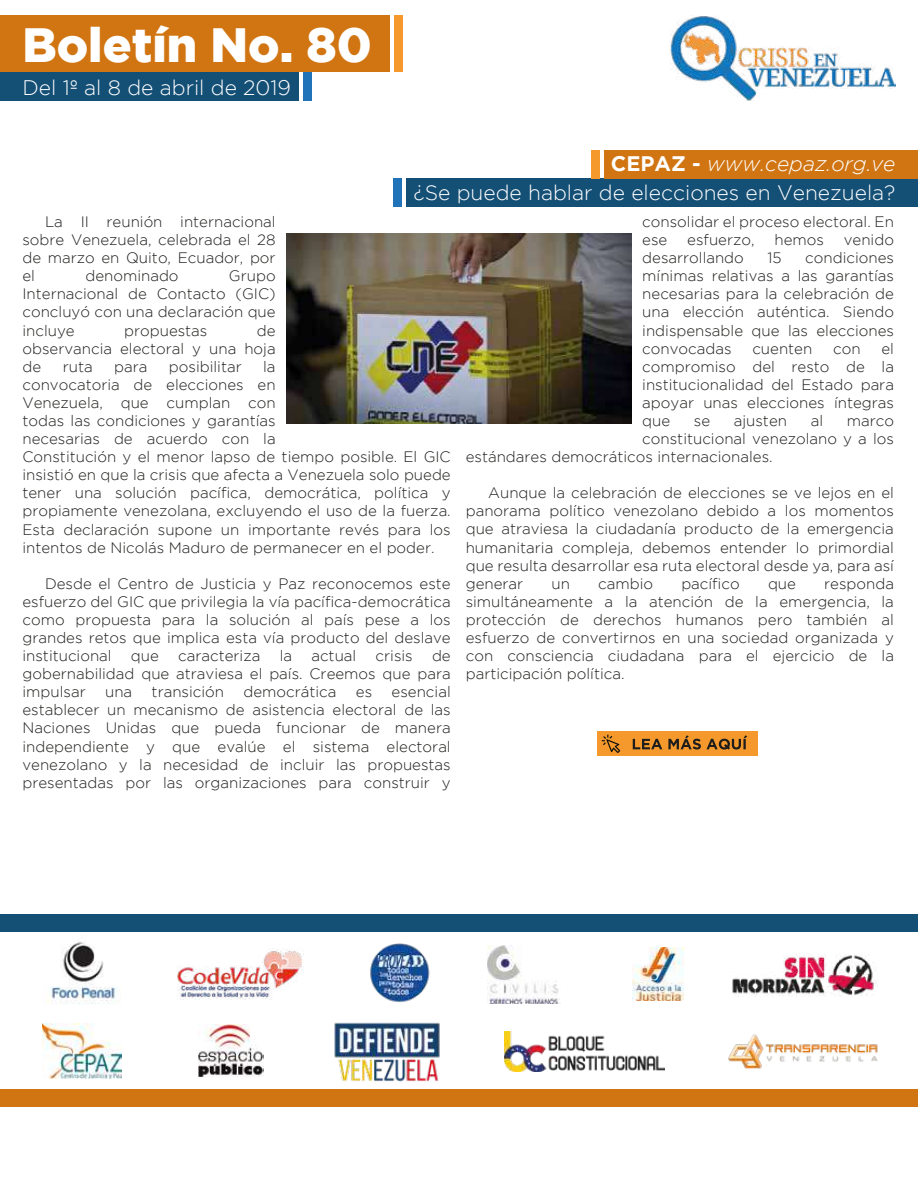
<style>
.page{position:relative;width:918px;height:1188px;background:#fff}
.page>*{position:absolute;margin:0;border:0;box-sizing:border-box;transform-origin:0 0}
.t1{font:900 48px "Gotham";color:#fff}
.t2{font:300 21px "Gotham";color:#fff}
.t3{font:italic 300 21px "Gotham";color:#fff}
.t4{font:300 15.15px/18.1px "Gotham";color:#1d1d1b;text-align:justify}
.s1{font-weight:700;font-style:normal}
</style>
<div class="page">
<div style="left:0;top:15px;width:390px;height:57px;background:#d17512"></div>
<div style="left:394px;top:15px;width:10px;height:57px;background:#f5992c"></div>
<div style="left:0;top:72px;width:298px;height:28px;background:#144f76"></div>
<div style="left:303px;top:72px;width:9px;height:28px;background:#2073b9"></div>
<img style="left:670px;top:15px;width:225px;height:85px">
<img style="left:198px;top:1025px;width:66px;height:53px">
<div style="left:0;top:914px;width:918px;height:18px;background:#144f76"></div>
<div style="left:0;top:1089px;width:918px;height:18px;background:#d17512"></div>
<img style="left:632px;top:948px;width:52px;height:52px">
<img style="left:42px;top:1023px;width:80px;height:56px">
<img style="left:370px;top:943px;width:60px;height:60px">
<img style="left:47px;top:942px;width:70px;height:62px">
<img style="left:728px;top:1034px;width:150px;height:35px">
<img style="left:504px;top:1031px;width:161px;height:40px">
<img style="left:488px;top:945px;width:72px;height:58px">
<img style="left:334px;top:1022px;width:106px;height:60px">
<img style="left:177px;top:948px;width:125px;height:52px">
<img style="left:732px;top:953px;width:145px;height:44px">
<div style="left:406px;top:178px;width:512px;height:29px;background:#144f76"></div>
<div style="left:393px;top:178px;width:9px;height:29px;background:#2073b9"></div>
<div style="left:604px;top:150px;width:314px;height:28px;background:#d17512"></div>
<div style="left:591px;top:150px;width:9px;height:28px;background:#f5992c"></div>
<img style="left:286px;top:233px;width:346px;height:191px">
<div style="left:597px;top:732px;width:161px;height:24px;background:#f5992c"></div>
<svg style="left:602px;top:735px;width:18px;height:18px"></svg>
<svg style="left:633px;top:739px;width:29px;height:10px"></svg>
<svg style="left:668px;top:735px;width:33px;height:15px"></svg>
<svg style="left:707px;top:735px;width:40px;height:15px"></svg>
<h1 class="t1" style="left:22px;top:17px;width:351px">Boletín No. 80</h1>
<h2 class="t2" style="left:22px;top:76px;width:270px">Del 1º al 8 de abril de 2019</h2>
<h2 class="t3" style="left:611px;top:152px;width:286px"><span class="s1">CEPAZ -</span> www.cepaz.org.ve</h2>
<h2 class="t2" style="left:414px;top:181px;width:483px">¿Se puede hablar de elecciones en Venezuela?</h2>
<p class="t4" style="left:22px;top:212px;width:255px;text-indent:23px">La II reunión internacional sobre Venezuela, celebrada el 28 de marzo en Quito, Ecuador, por el</p>
<p class="t4" style="left:85px;top:267px;width:95px">denominado</p>
<p class="t4" style="left:22px;top:267px;width:255px;text-indent:206px">Grupo Internacional de Contacto (GIC) concluyó con una declaración que incluye</p>
<p class="t4" style="left:22px;top:321px;width:255px;text-indent:234px">de observancia electoral y una hoja de</p>
<p class="t4" style="left:124px;top:321px;width:85px">propuestas</p>
<p class="t4" style="left:22px;top:357px;width:430px;text-align:left;text-indent:241px">la<br>convocatoria de elecciones en<br>Venezuela, que cumplan con<br>todas las condiciones y garantías<br>necesarias de acuerdo con la<br>Constitución y el menor lapso de tiempo posible. El GIC insistió en que la crisis que afecta a Venezuela solo puede tener una solución pacífica, democrática, política y propiamente venezolana, excluyendo el uso de la fuerza.<br>Esta declaración supone un importante revés para los intentos de Nicolás Maduro de permanecer en el poder.</p>
<p class="t4" style="left:22px;top:574px;width:430px;text-indent:23px">Desde el Centro de Justicia y Paz reconocemos este esfuerzo del GIC que privilegia la vía pacífica-democrática como propuesta para la solución al país pese a los grandes retos que implica esta vía producto del deslave institucional</p>
<p class="t4" style="left:63px;top:357px;width:31px">ruta</p>
<p class="t4" style="left:114px;top:357px;width:35px">para</p>
<p class="t4" style="left:169px;top:357px;width:74px">posibilitar</p>
<p class="t4" style="left:22px;top:646px;width:430px;text-indent:410px">de gobernabilidad que atraviesa el país. Creemos que para impulsar</p>
<p class="t4" style="left:131px;top:646px;width:29px">que</p>
<p class="t4" style="left:178px;top:646px;width:84px">caracteriza</p>
<p class="t4" style="left:280px;top:646px;width:14px">la</p>
<p class="t4" style="left:311px;top:646px;width:46px">actual</p>
<p class="t4" style="left:376px;top:646px;width:39px">crisis</p>
<p class="t4" style="left:22px;top:683px;width:430px;text-indent:369px">esencial establecer un mecanismo de asistencia electoral de las Naciones Unidas que pueda funcionar de manera independiente y que evalúe el sistema electoral venezolano y la necesidad de incluir las propuestas presentadas por las organizaciones para construir y</p>
<p class="t4" style="left:105px;top:683px;width:29px">una</p>
<p class="t4" style="left:152px;top:683px;width:74px">transición</p>
<p class="t4" style="left:243px;top:683px;width:95px">democrática</p>
<p class="t4" style="left:356px;top:683px;width:18px">es</p>
<p class="t4" style="left:642px;top:212px;width:253px">consolidar el proceso electoral. En ese</p>
<p class="t4" style="left:687px;top:230px;width:69px">esfuerzo,</p>
<p class="t4" style="left:774px;top:230px;width:51px">hemos</p>
<p class="t4" style="left:844px;top:230px;width:52px">venido</p>
<p class="t4" style="left:642px;top:249px;width:103px">desarrollando</p>
<p class="t4" style="left:768px;top:249px;width:16px">15</p>
<p class="t4" style="left:642px;top:249px;width:253px;text-indent:163px">condiciones mínimas relativas a las garantías necesarias para la celebración de una elección auténtica. Siendo indispensable que las elecciones convocadas</p>
<p class="t4" style="left:642px;top:339px;width:253px;text-indent:239px">el compromiso del resto de la institucionalidad del Estado para apoyar unas elecciones íntegras que</p>
<p class="t4" style="left:752px;top:339px;width:61px">cuenten</p>
<p class="t4" style="left:833px;top:339px;width:29px">con</p>
<p class="t4" style="left:694px;top:411px;width:18px">se</p>
<p class="t4" style="left:734px;top:411px;width:55px">ajusten</p>
<p class="t4" style="left:811px;top:411px;width:14px">al</p>
<p class="t4" style="left:847px;top:411px;width:49px">marco</p>
<p class="t4" style="left:642px;top:429px;width:253px">constitucional venezolano y a los</p>
<p class="t4" style="left:466px;top:448px;width:308px">estándares democráticos internacionales.</p>
<p class="t4" style="left:466px;top:484px;width:430px;text-indent:23px">Aunque la celebración de elecciones se ve lejos en el panorama político venezolano debido a los momentos que atraviesa la ciudadanía producto de la emergencia humanitaria compleja, debemos entender lo primordial que resulta desarrollar esa ruta electoral desde ya, para así generar</p>
<p class="t4" style="left:551px;top:574px;width:20px">un</p>
<p class="t4" style="left:598px;top:574px;width:56px">cambio</p>
<p class="t4" style="left:681px;top:574px;width:60px">pacífico</p>
<p class="t4" style="left:768px;top:574px;width:29px">que</p>
<p class="t4" style="left:466px;top:574px;width:430px;text-indent:358px">responda simultáneamente a la atención de la emergencia, la protección de derechos humanos pero también al esfuerzo de convertirnos en una sociedad organizada y con consciencia ciudadana para el ejercicio de la participación política.</p>
</div>
